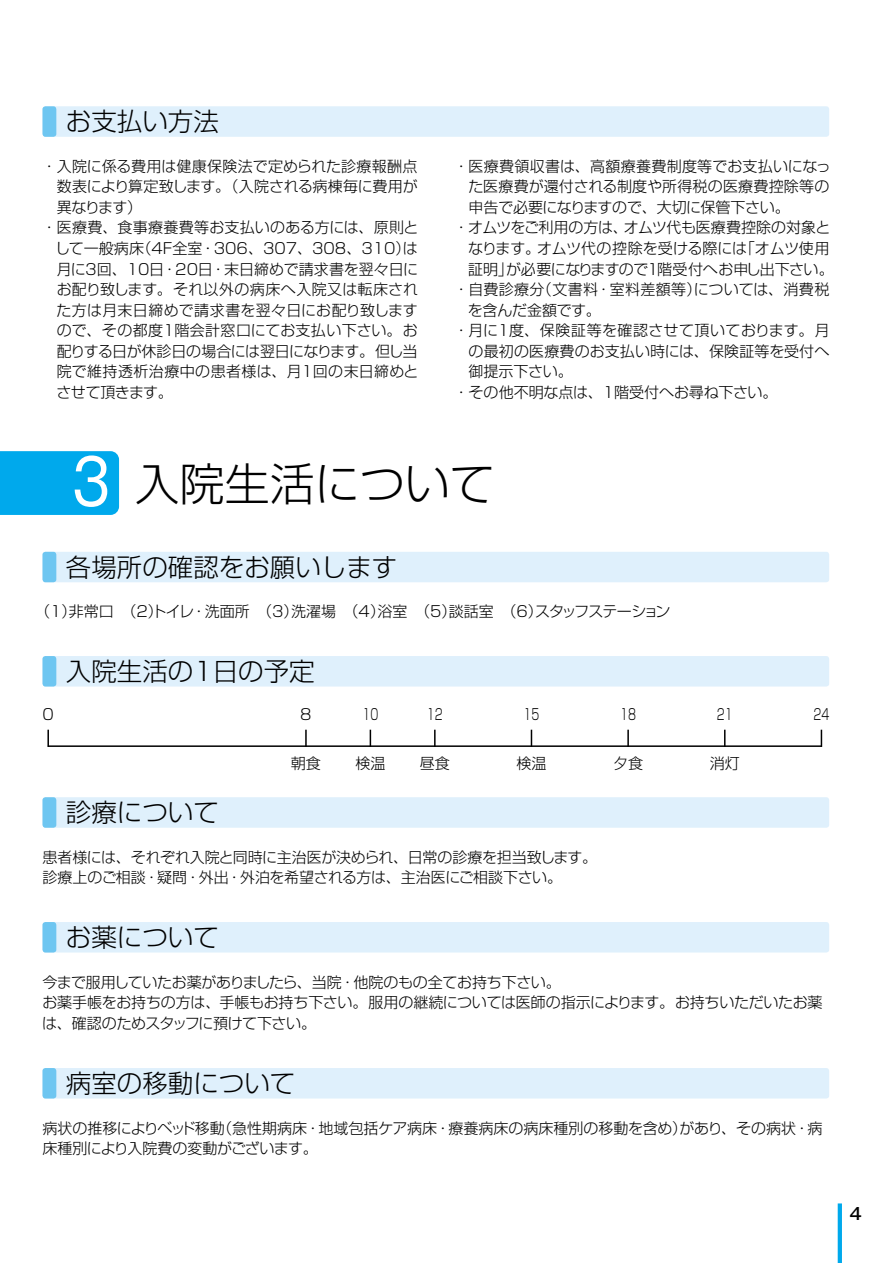
<style>
.page{position:relative;width:893px;height:1263px;background:#fff}
.page>*{position:absolute;margin:0;border:0;box-sizing:border-box;transform-origin:0 0}
.t1{font:300 45px "Shin Go Pro";color:#000}
.t2{font:300 25.5px "Shin Go Pro";color:#000}
.t3{font:500 16.5px "Gothic MB101 Pro";color:#000}
.t4{font:300 15px/20.5px "Shin Go Pro";color:#000}
.t5{font:300 15px/20.5px "Shin Go Pro";letter-spacing:-.02em;color:#000}
.t6{font:300 15px "Shin Go Pro";letter-spacing:-.03em;color:#000}
.t7{font:300 15px "Shin Go Pro";letter-spacing:.02em;color:#000}
.t8{font:300 15px "Shin Go Pro";letter-spacing:.025em;color:#000}
.t9{font:300 15px "Shin Go Pro";letter-spacing:-.04em;color:#000}
.t10{font:300 15px "Shin Go Pro";letter-spacing:.03em;color:#000}
.t11{font:300 15px "Shin Go Pro";letter-spacing:-.025em;color:#000}
.t12{font:300 15px "Shin Go Pro";color:#000;scale:.7 1}
.s1{font-family:"Gothic MB101 Pro";font-weight:400;font-size:61.8px;color:#fff}
</style>
<div class="page">
<div style="left:0;top:451px;width:119px;height:64px;background:#00a9ec"></div>
<div style="left:43px;top:106px;width:786px;height:31px;background:#dff0fc;border-radius:3px"></div>
<div style="left:43px;top:106px;width:13px;height:31px;background:#6ec6f1;border-radius:3px"></div>
<div style="left:43px;top:552px;width:786px;height:30px;background:#dff0fc;border-radius:3px"></div>
<div style="left:43px;top:552px;width:13px;height:30px;background:#6ec6f1;border-radius:3px"></div>
<div style="left:43px;top:797px;width:786px;height:31px;background:#dff0fc;border-radius:3px"></div>
<div style="left:43px;top:797px;width:13px;height:31px;background:#6ec6f1;border-radius:3px"></div>
<div style="left:43px;top:922px;width:786px;height:30px;background:#dff0fc;border-radius:3px"></div>
<div style="left:43px;top:922px;width:13px;height:30px;background:#6ec6f1;border-radius:3px"></div>
<div style="left:43px;top:1068px;width:786px;height:30px;background:#dff0fc;border-radius:3px"></div>
<div style="left:43px;top:1068px;width:13px;height:30px;background:#6ec6f1;border-radius:3px"></div>
<div style="left:43px;top:656px;width:786px;height:30px;background:#dff0fc;border-radius:3px"></div>
<div style="left:43px;top:656px;width:13px;height:30px;background:#6ec6f1;border-radius:3px"></div>
<hr style="left:48px;top:745px;width:774px;height:2px;background:#000">
<svg style="left:47px;top:730px;width:2px;height:17px"></svg>
<svg style="left:305px;top:730px;width:2px;height:16px"></svg>
<svg style="left:370px;top:730px;width:1px;height:15px"></svg>
<svg style="left:434px;top:730px;width:2px;height:16px"></svg>
<svg style="left:531px;top:730px;width:1px;height:15px"></svg>
<svg style="left:627px;top:730px;width:2px;height:16px"></svg>
<svg style="left:724px;top:730px;width:1px;height:15px"></svg>
<svg style="left:821px;top:730px;width:1px;height:15px"></svg>
<hr style="left:838px;top:1203px;width:4px;height:60px;background:#00a9ec">
<h2 class="t2" style="left:66px;top:101px;width:154px">お支払い方法</h2>
<p class="t4" style="left:42px;top:154px;width:377px">・入院に係る費用は健康保険法で定められた診療報酬点</p>
<p class="t5" style="left:57px;top:175px;width:363px">数表により算定致します。（入院される病棟毎に費用が</p>
<p class="t4" style="left:57px;top:195px;width:87px">異なります）</p>
<p class="t7" style="left:42px;top:215px;width:378px">・医療費、食事療養費等お支払いのある方には、原則と</p>
<p class="t4" style="left:55px;top:236px;width:364px">して一般病床（4F全室・306、307、308、310）は</p>
<p class="t4" style="left:57px;top:257px;width:363px">月に３回、10日・20日・末日締めで請求書を翌々日に</p>
<p class="t4" style="left:57px;top:277px;width:363px">お配り致します。それ以外の病床へ入院又は転床され</p>
<p class="t4" style="left:57px;top:298px;width:363px">た方は月末日締めで請求書を翌々日にお配り致します</p>
<p class="t8" style="left:57px;top:318px;width:362px">ので、その都度1階会計窓口にてお支払い下さい。お</p>
<p class="t9" style="left:57px;top:339px;width:362px">配りする日が休診日の場合には翌日になります。但し当</p>
<p class="t10" style="left:57px;top:359px;width:363px">院で維持透析治療中の患者様は、月1回の末日締めと</p>
<p class="t6" style="left:56px;top:380px;width:118px">させて頂きます。</p>
<p class="t7" style="left:454px;top:154px;width:379px">・医療費領収書は、高額療養費制度等でお支払いになっ</p>
<p class="t4" style="left:468px;top:175px;width:363px">た医療費が還付される制度や所得税の医療費控除等の</p>
<p class="t11" style="left:469px;top:195px;width:323px">申告で必要になりますので、大切に保管下さい。</p>
<p class="t4" style="left:454px;top:216px;width:378px">・オムツをご利用の方は、オムツ代も医療費控除の対象と</p>
<p class="t4" style="left:468px;top:236px;width:363px">なります。オムツ代の控除を受ける際には「オムツ使用</p>
<p class="t6" style="left:468px;top:257px;width:367px">証明」が必要になりますので1階受付へお申し出下さい。</p>
<p class="t8" style="left:454px;top:277px;width:377px">・自費診療分（文書料・室料差額等）については、消費税</p>
<p class="t5" style="left:468px;top:298px;width:134px">を含んだ金額です。</p>
<p class="t7" style="left:454px;top:318px;width:377px">・月に1度、保険証等を確認させて頂いております。月</p>
<p class="t4" style="left:469px;top:339px;width:362px">の最初の医療費のお支払い時には、保険証等を受付へ</p>
<p class="t4" style="left:469px;top:360px;width:106px">御提示下さい。</p>
<p class="t4" style="left:454px;top:380px;width:325px">・その他不明な点は、1階受付へお尋ね下さい。</p>
<h1 class="t1" style="left:72px;top:447px;width:424px"><span class="s1">3</span> 入院生活について</h1>
<h2 class="t2" style="left:66px;top:546px;width:333px">各場所の確認をお願いします</h2>
<p class="t6" style="left:35px;top:599px;width:637px">（1）非常口　（2）トイレ・洗面所　（3）洗濯場　（4）浴室　（5）談話室　（6）スタッフステーション</p>
<h2 class="t2" style="left:66px;top:650px;width:250px">入院生活の1日の予定</h2>
<p class="t4" style="left:43px;top:702px;width:13px">0</p>
<p class="t4" style="left:300px;top:702px;width:13px">8</p>
<p class="t12" style="left:362px;top:702px;width:24px">10</p>
<p class="t12" style="left:427px;top:702px;width:24px">12</p>
<p class="t12" style="left:523px;top:702px;width:24px">15</p>
<p class="t12" style="left:620px;top:702px;width:24px">18</p>
<p class="t12" style="left:717px;top:702px;width:24px">21</p>
<p class="t12" style="left:813px;top:702px;width:24px">24</p>
<p class="t4" style="left:291px;top:751px;width:31px">朝食</p>
<p class="t4" style="left:355px;top:751px;width:31px">検温</p>
<p class="t4" style="left:420px;top:751px;width:31px">昼食</p>
<p class="t4" style="left:516px;top:751px;width:31px">検温</p>
<p class="t4" style="left:613px;top:751px;width:31px">夕食</p>
<p class="t4" style="left:710px;top:751px;width:31px">消灯</p>
<h2 class="t2" style="left:66px;top:791px;width:154px">診療について</h2>
<p class="t5" style="left:43px;top:845px;width:556px">患者様には、それぞれ入院と同時に主治医が決められ、日常の診療を担当致します。診療上のご相談・疑問・外出・外泊を希望される方は、主治医にご相談下さい。</p>
<h2 class="t2" style="left:66px;top:916px;width:154px">お薬について</h2>
<p class="t5" style="left:42px;top:970px;width:782px">今まで服用していたお薬がありましたら、当院・他院のもの全てお持ち下さい。<br>お薬手帳をお持ちの方は、手帳もお持ち下さい。服用の継続については医師の指示によります。お持ちいただいたお薬は、確認のためスタッフに預けて下さい。</p>
<h2 class="t2" style="left:66px;top:1062px;width:231px">病室の移動について</h2>
<p class="t4" style="left:43px;top:1116px;width:781px">病状の推移によりベッド移動（急性期病床・地域包括ケア病床・療養病床の病床種別の移動を含め）があり、その病状・病床種別により入院費の変動がございます。</p>
<p class="t3" style="left:847px;top:1200px;width:18px">４</p>
</div>
